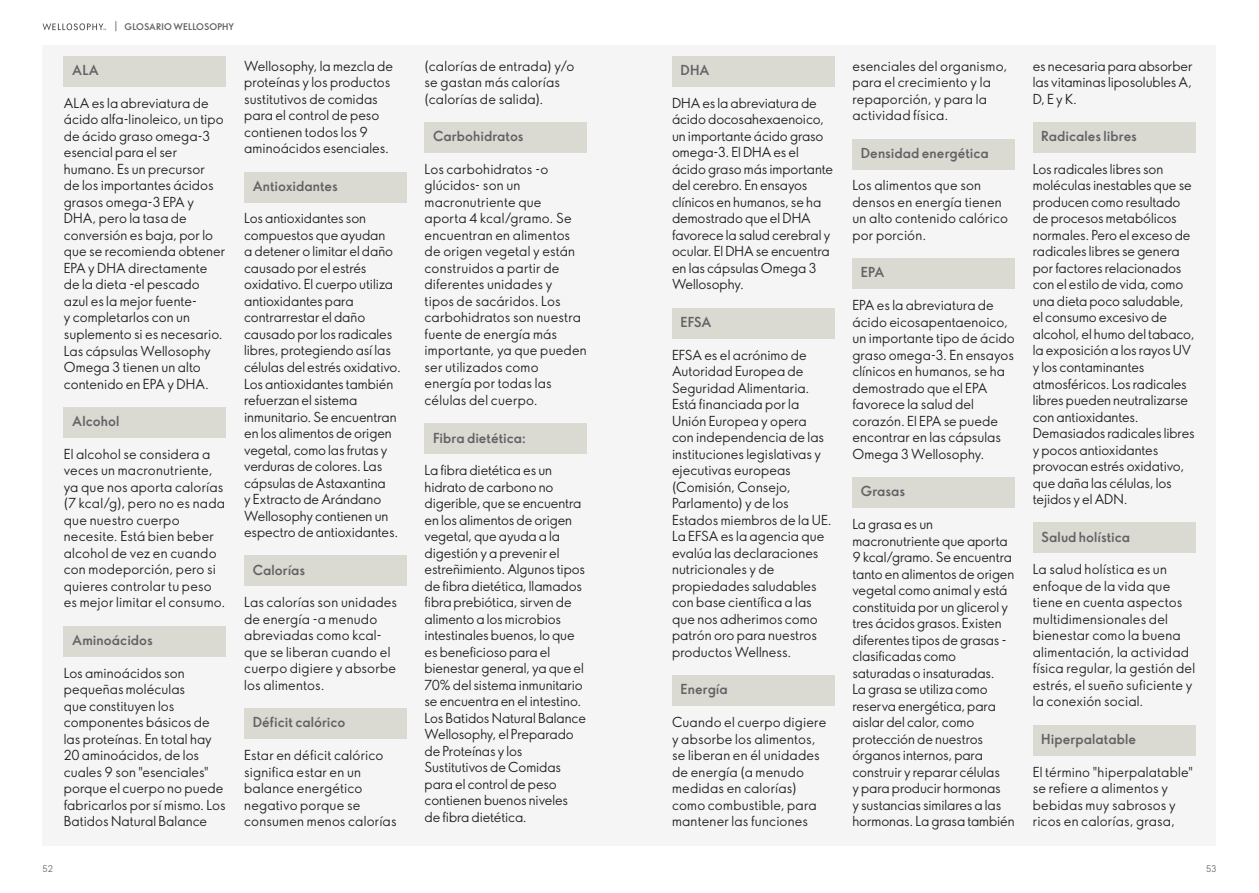
<style>
.page{position:relative;width:1259px;height:893px;background:#fff}
.page>*{position:absolute;margin:0;border:0;box-sizing:border-box;transform-origin:0 0}
.t1{font:13.5px/16.5px "Oriflame Sans 2.0";color:#231f20}
.t2{font:700 13.5px "Oriflame Sans 2.0";color:#636366}
.t3{font:700 9px "Oriflame Sans 2.0";letter-spacing:.01em;color:#636366}
.t4{font:9px "Oriflame Sans 2.0";color:#636366}
</style>
<div class="page">
<div style="left:43px;top:46px;width:1173px;height:800px;background:#f4f5f4"></div>
<div style="left:64px;top:56px;width:162px;height:31px;background:#dadad3"></div>
<div style="left:64px;top:407px;width:162px;height:31px;background:#dadad3"></div>
<div style="left:64px;top:626px;width:162px;height:30px;background:#dadad3"></div>
<div style="left:244px;top:172px;width:162px;height:30px;background:#dadad3"></div>
<div style="left:244px;top:556px;width:162px;height:30px;background:#dadad3"></div>
<div style="left:244px;top:708px;width:162px;height:31px;background:#dadad3"></div>
<div style="left:424px;top:122px;width:163px;height:31px;background:#dadad3"></div>
<div style="left:424px;top:424px;width:163px;height:30px;background:#dadad3"></div>
<div style="left:672px;top:56px;width:162px;height:31px;background:#dadad3"></div>
<div style="left:672px;top:308px;width:162px;height:31px;background:#dadad3"></div>
<div style="left:672px;top:675px;width:162px;height:31px;background:#dadad3"></div>
<div style="left:852px;top:139px;width:162px;height:30px;background:#dadad3"></div>
<div style="left:852px;top:259px;width:162px;height:30px;background:#dadad3"></div>
<div style="left:852px;top:477px;width:162px;height:31px;background:#dadad3"></div>
<div style="left:1032px;top:122px;width:163px;height:31px;background:#dadad3"></div>
<div style="left:1032px;top:523px;width:163px;height:30px;background:#dadad3"></div>
<div style="left:1032px;top:725px;width:163px;height:30px;background:#dadad3"></div>
<svg style="left:43px;top:23px;width:63px;height:7px"></svg>
<p class="t3" style="left:114px;top:21px;width:122px">| GLOSARIO WELLOSOPHY</p>
<p class="t2" style="left:72px;top:61px;width:28px">ALA</p>
<p class="t1" style="left:64px;top:94px;width:163px">ALA es la abreviatura de ácido alfa-linoleico, un tipo de ácido graso omega-3 esencial para el ser humano. Es un precursor<br>de los importantes ácidos grasos omega-3 EPA y<br>DHA, pero la tasa de conversión es baja, por lo que se recomienda obtener<br>EPA y DHA directamente de la dieta -el pescado azul es la mejor fuente-<br>y completarlos con un suplemento si es necesario.<br>Las cápsulas Wellosophy<br>Omega 3 tienen un alto contenido en EPA y DHA.</p>
<p class="t2" style="left:72px;top:411px;width:49px">Alcohol</p>
<p class="t1" style="left:64px;top:445px;width:163px">El alcohol se considera a veces un macronutriente, ya que nos aporta calorías (7 kcal/g), pero no es nada que nuestro cuerpo necesite. Está bien beber alcohol de vez en cuando con modeporción, pero si quieres controlar tu peso es mejor limitar el consumo.</p>
<p class="t2" style="left:72px;top:630px;width:82px">Aminoácidos</p>
<p class="t1" style="left:64px;top:664px;width:163px">Los aminoácidos son pequeñas moléculas<br>que constituyen los componentes básicos de las proteínas. En total hay<br>20 aminoácidos, de los cuales 9 son "esenciales" porque el cuerpo no puede fabricarlos por sí mismo. Los<br>Batidos Natural Balance</p>
<p class="t1" style="left:244px;top:57px;width:151px">Wellosophy, la mezcla de proteínas y los productos sustitutivos de comidas para el control de peso contienen todos los 9 aminoácidos esenciales.</p>
<p class="t2" style="left:253px;top:176px;width:87px">Antioxidantes</p>
<p class="t1" style="left:244px;top:210px;width:156px">Los antioxidantes son compuestos que ayudan<br>a detener o limitar el daño causado por el estrés oxidativo. El cuerpo utiliza antioxidantes para contrarrestar el daño causado por los radicales libres, protegiendo así las células del estrés oxidativo.<br>Los antioxidantes también refuerzan el sistema inmunitario. Se encuentran en los alimentos de origen vegetal, como las frutas y verduras de colores. Las cápsulas de Astaxantina<br>y Extracto de Arándano<br>Wellosophy contienen un espectro de antioxidantes.</p>
<p class="t2" style="left:253px;top:560px;width:54px">Calorías</p>
<p class="t1" style="left:244px;top:594px;width:154px">Las calorías son unidades de energía -a menudo abreviadas como kcal&shy;que se liberan cuando el cuerpo digiere y absorbe los alimentos.</p>
<p class="t2" style="left:253px;top:713px;width:94px">Déficit calórico</p>
<p class="t1" style="left:244px;top:746px;width:154px">Estar en déficit calórico significa estar en un balance energético negativo porque se consumen menos calorías</p>
<p class="t1" style="left:424px;top:57px;width:151px">(calorías de entrada) y/o se gastan más calorías (calorías de salida).</p>
<p class="t2" style="left:433px;top:127px;width:92px">Carbohidratos</p>
<p class="t1" style="left:424px;top:160px;width:164px">Los carbohidratos -o glúcidos- son un macronutriente que aporta 4 kcal/gramo. Se encuentran en alimentos de origen vegetal y están construidos a partir de diferentes unidades y<br>tipos de sacáridos. Los carbohidratos son nuestra fuente de energía más importante, ya que pueden ser utilizados como energía por todas las células del cuerpo.</p>
<p class="t2" style="left:433px;top:428px;width:95px">Fibra dietética:</p>
<p class="t1" style="left:424px;top:462px;width:163px">La fibra dietética es un hidrato de carbono no digerible, que se encuentra en los alimentos de origen vegetal, que ayuda a la digestión y a prevenir el estreñimiento. Algunos tipos de fibra dietética, llamados fibra prebiótica, sirven de alimento a los microbios intestinales buenos, lo que es beneficioso para el bienestar general, ya que el<br>70% del sistema inmunitario se encuentra en el intestino.<br>Los Batidos Natural Balance<br>Wellosophy, el Preparado de Proteínas y los<br>Sustitutivos de Comidas para el control de peso contienen buenos niveles de fibra dietética.</p>
<p class="t2" style="left:680px;top:61px;width:30px">DHA</p>
<p class="t1" style="left:672px;top:94px;width:163px">DHA es la abreviatura de ácido docosahexaenoico, un importante ácido graso omega-3. El DHA es el ácido graso más importante del cerebro. En ensayos clínicos en humanos, se ha demostrado que el DHA favorece la salud cerebral y ocular. El DHA se encuentra en las cápsulas Omega 3<br>Wellosophy.</p>
<p class="t2" style="left:680px;top:312px;width:33px">EFSA</p>
<p class="t1" style="left:672px;top:346px;width:159px">EFSA es el acrónimo de<br>Autoridad Europea de<br>Seguridad Alimentaria.<br>Está financiada por la<br>Unión Europea y opera con independencia de las instituciones legislativas y ejecutivas europeas (Comisión, Consejo,<br>Parlamento) y de los<br>Estados miembros de la UE.<br>La EFSA es la agencia que evalúa las declaraciones nutricionales y de propiedades saludables con base científica a las que nos adherimos como patrón oro para nuestros productos Wellness.</p>
<p class="t2" style="left:680px;top:680px;width:49px">Energía</p>
<p class="t1" style="left:672px;top:713px;width:156px">Cuando el cuerpo digiere y absorbe los alimentos, se liberan en él unidades de energía (a menudo medidas en calorías) como combustible, para mantener las funciones</p>
<p class="t1" style="left:852px;top:57px;width:156px">esenciales del organismo, para el crecimiento y la repaporción, y para la actividad física.</p>
<p class="t2" style="left:861px;top:143px;width:129px">Densidad energética</p>
<p class="t1" style="left:852px;top:177px;width:157px">Los alimentos que son densos en energía tienen un alto contenido calórico por porción.</p>
<p class="t2" style="left:861px;top:263px;width:25px">EPA</p>
<p class="t1" style="left:852px;top:297px;width:164px">EPA es la abreviatura de ácido eicosapentaenoico, un importante tipo de ácido graso omega-3. En ensayos clínicos en humanos, se ha demostrado que el EPA favorece la salud del corazón. El EPA se puede encontrar en las cápsulas<br>Omega 3 Wellosophy.</p>
<p class="t2" style="left:861px;top:482px;width:46px">Grasas</p>
<p class="t1" style="left:852px;top:515px;width:164px">La grasa es un macronutriente que aporta<br>9 kcal/gramo. Se encuentra tanto en alimentos de origen vegetal como animal y está constituida por un glicerol y tres ácidos grasos. Existen diferentes tipos de grasas - clasificadas como saturadas o insaturadas.<br>La grasa se utiliza como reserva energética, para aislar del calor, como protección de nuestros órganos internos, para construir y reparar células<br>y para producir hormonas<br>y sustancias similares a las hormonas. La grasa también</p>
<p class="t1" style="left:1032px;top:57px;width:161px;text-align:justify">es necesaria para absorber las vitaminas liposolubles A, D, E y K.</p>
<p class="t2" style="left:1041px;top:127px;width:97px">Radicales libres</p>
<p class="t1" style="left:1032px;top:160px;width:163px">Los radicales libres son moléculas inestables que se producen como resultado de procesos metabólicos normales. Pero el exceso de radicales libres se genera por factores relacionados con el estilo de vida, como una dieta poco saludable, el consumo excesivo de alcohol, el humo del tabaco, la exposición a los rayos UV y los contaminantes atmosféricos. Los radicales libres pueden neutralizarse con antioxidantes.<br>Demasiados radicales libres y pocos antioxidantes provocan estrés oxidativo, que daña las células, los tejidos y el ADN.</p>
<p class="t2" style="left:1041px;top:527px;width:90px">Salud holística</p>
<p class="t1" style="left:1032px;top:561px;width:164px">La salud holística es un enfoque de la vida que tiene en cuenta aspectos multidimensionales del bienestar como la buena alimentación, la actividad física regular, la gestión del estrés, el sueño suficiente y la conexión social.</p>
<p class="t2" style="left:1041px;top:729px;width:96px">Hiperpalatable</p>
<p class="t1" style="left:1032px;top:763px;width:162px">El término "hiperpalatable" se refiere a alimentos y bebidas muy sabrosos y ricos en calorías, grasa,</p>
<p class="t4" style="left:43px;top:862px;width:12px">52</p>
<p class="t4" style="left:1206px;top:862px;width:12px">53</p>
</div>
